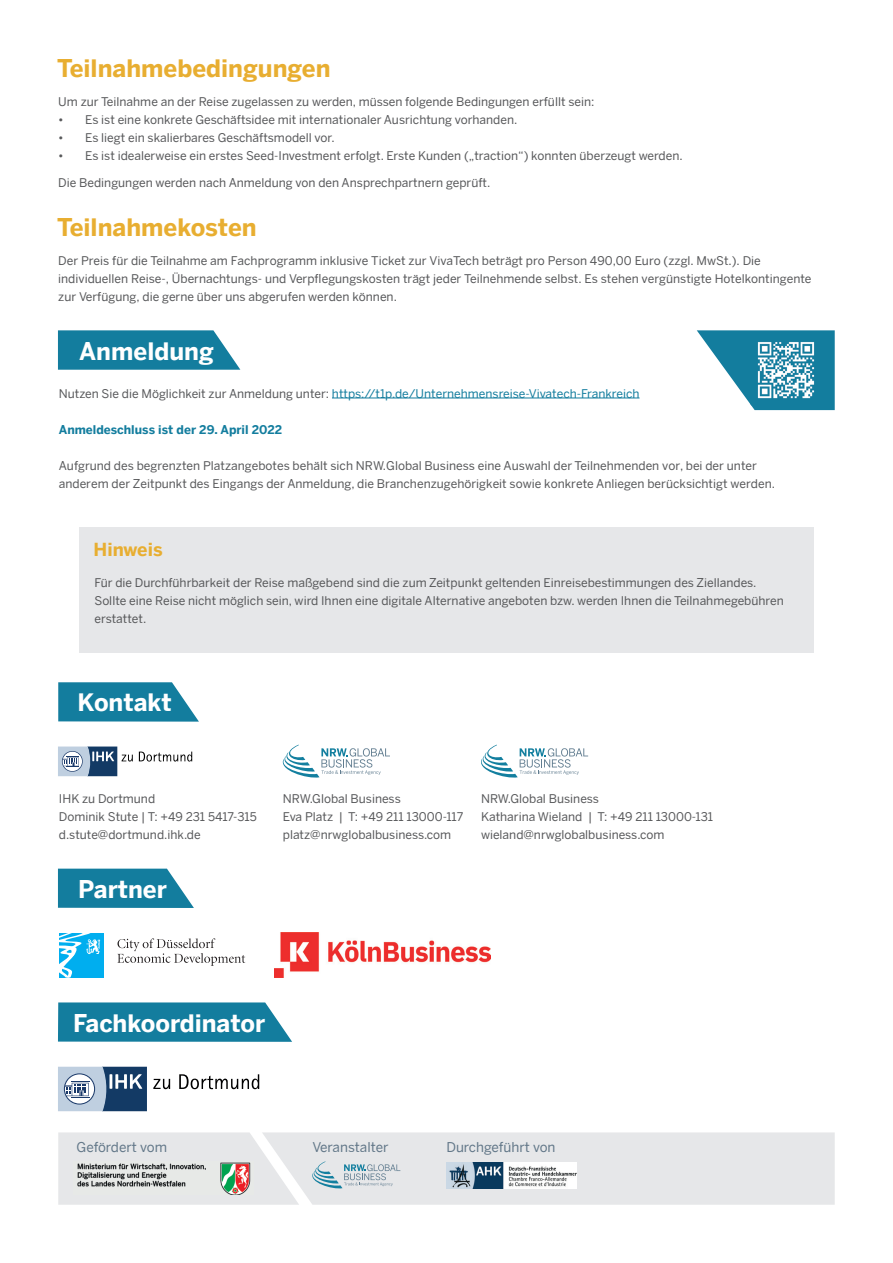
<style>
.page{position:relative;width:893px;height:1263px;background:#fff}
.page>*{position:absolute;margin:0;border:0;box-sizing:border-box;transform-origin:0 0}
.t1{font:700 24px "Benton Sans";color:#fff}
.t2{font:700 24px "Benton Sans";color:#e8ae31}
.t3{font:700 18px "Benton Sans";color:#e8ae31}
.t4{font:13.5px "Benton Sans";color:#627788}
.t5{font:12px/18px "Benton Sans";color:#57585a}
.t6{font:12px "Benton Sans";color:#137d9e}
.t7{font:700 12px "Benton Sans";color:#137d9e}
.s1{color:#57585a}
</style>
<div class="page">
<svg style="left:58px;top:330px;width:182px;height:40px;background:#2788a6"></svg>
<hr style="left:332px;top:398px;width:307px;height:1px;background:#137d9e">
<svg style="left:697px;top:330px;width:138px;height:80px"></svg>
<img style="left:750px;top:335px;width:71px;height:70px">
<svg style="left:58px;top:682px;width:141px;height:40px;background:#2e8ba9"></svg>
<div style="left:79px;top:527px;width:734px;height:126px;background:#e6e7e9"></div>
<svg style="left:58px;top:1132px;width:777px;height:73px;background:#dddfe1"></svg>
<svg style="left:58px;top:746px;width:134px;height:30px"></svg>
<svg style="left:153px;top:1074px;width:106px;height:15px"></svg>
<svg style="left:58px;top:1067px;width:89px;height:44px;background:#778faa"></svg>
<svg style="left:283px;top:744px;width:107px;height:33px"></svg>
<svg style="left:481px;top:744px;width:107px;height:33px"></svg>
<svg style="left:58px;top:869px;width:136px;height:39px;background:#2b8aa7"></svg>
<svg style="left:58px;top:1002px;width:234px;height:40px;background:#2486a5"></svg>
<img style="left:275px;top:933px;width:216px;height:44px">
<div style="left:59px;top:933px;width:45px;height:44px;background:#00aeef"></div>
<svg style="left:59px;top:933px;width:41px;height:44px"></svg>
<svg style="left:117px;top:938px;width:128px;height:28px"></svg>
<h1 class="t2" style="left:57px;top:51px;width:275px">Teilnahmebedingungen</h1>
<p class="t5" style="left:58px;top:92px;width:538px">Um zur Teilnahme an der Reise zugelassen zu werden, müssen folgende Bedingungen erfüllt sein:</p>
<p class="t5" style="left:58px;top:110px;width:461px">• Es ist eine konkrete Geschäftsidee mit internationaler Ausrichtung vorhanden.</p>
<p class="t5" style="left:58px;top:128px;width:278px">• Es liegt ein skalierbares Geschäftsmodell vor.</p>
<p class="t5" style="left:58px;top:146px;width:626px">• Es ist idealerweise ein erstes Seed-Investment erfolgt. Erste Kunden („traction“) konnten überzeugt werden.</p>
<p class="t5" style="left:58px;top:173px;width:434px">Die Bedingungen werden nach Anmeldung von den Ansprechpartnern geprüft.</p>
<h1 class="t2" style="left:57px;top:209px;width:201px">Teilnahmekosten</h1>
<p class="t5" style="left:58px;top:251px;width:755px">Der Preis für die Teilnahme am Fachprogramm inklusive Ticket zur VivaTech beträgt pro Person 490,00 Euro (zzgl. MwSt.). Die individuellen Reise-, Übernachtungs- und Verpflegungskosten trägt jeder Teilnehmende selbst. Es stehen vergünstigte Hotelkontingente zur Verfügung, die gerne über uns abgerufen werden können.</p>
<h1 class="t1" style="left:79px;top:333px;width:136px">Anmeldung</h1>
<p class="t6" style="left:59px;top:385px;width:582px"><span class="s1">Nutzen Sie die Möglichkeit zur Anmeldung unter:</span> https://t1p.de/Unternehmensreise-Vivatech-Frankreich</p>
<p class="t7" style="left:59px;top:420px;width:225px">Anmeldeschluss ist der 29. April 2022</p>
<p class="t5" style="left:59px;top:456px;width:718px">Aufgrund des begrenzten Platzangebotes behält sich NRW.Global Business eine Auswahl der Teilnehmenden vor, bei der unter anderem der Zeitpunkt des Eingangs der Anmeldung, die Branchenzugehörigkeit sowie konkrete Anliegen berücksichtigt werden.</p>
<h2 class="t3" style="left:94px;top:536px;width:71px">Hinweis</h2>
<p class="t5" style="left:95px;top:573px;width:691px">Für die Durchführbarkeit der Reise maßgebend sind die zum Zeitpunkt geltenden Einreisebestimmungen des Ziellandes.<br>Sollte eine Reise nicht möglich sein, wird Ihnen eine digitale Alternative angeboten bzw. werden Ihnen die Teilnahmegebühren erstattet.</p>
<h1 class="t1" style="left:78px;top:685px;width:96px">Kontakt</h1>
<p class="t5" style="left:59px;top:789px;width:199px">IHK zu Dortmund<br>Dominik Stute | T: +49 231 5417-315 d.stute@dortmund.ihk.de</p>
<h1 class="t1" style="left:78px;top:871px;width:90px">Partner</h1>
<p class="t5" style="left:283px;top:789px;width:182px">NRW.Global Business<br>Eva Platz | T: +49 211 13000-117 platz@nrwglobalbusiness.com</p>
<p class="t5" style="left:481px;top:789px;width:234px">NRW.Global Business<br>Katharina Wieland | T: +49 211 13000-131 wieland@nrwglobalbusiness.com</p>
<h1 class="t1" style="left:73px;top:1005px;width:194px">Fachkoordinator</h1>
<p class="t4" style="left:77px;top:1137px;width:92px">Gefördert vom</p>
<p class="t4" style="left:446px;top:1137px;width:111px">Durchgeführt von</p>
<p class="t4" style="left:312px;top:1137px;width:78px">Veranstalter</p>
</div>
